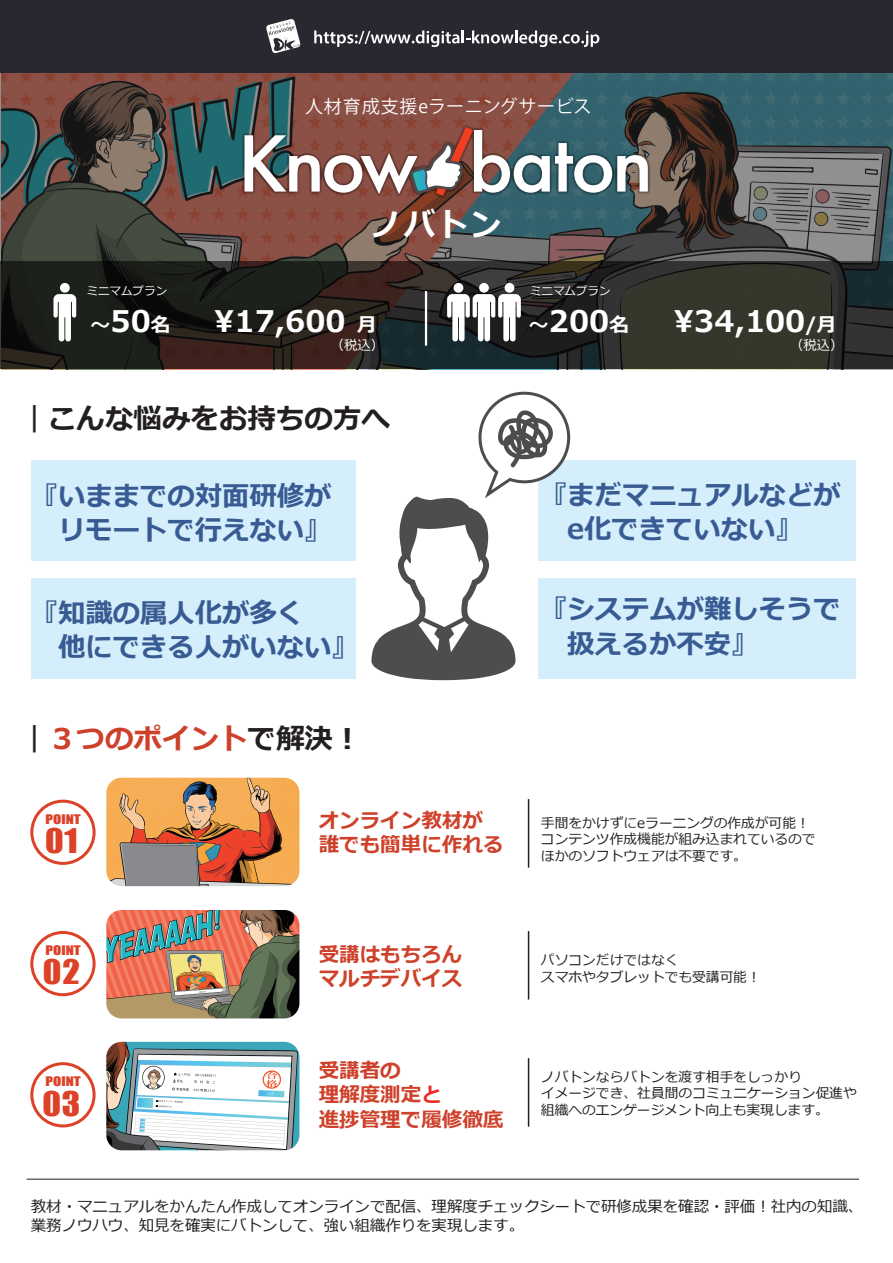
<style>
.page{position:relative;width:893px;height:1263px;background:#fff}
.page>*{position:absolute;margin:0;border:0;box-sizing:border-box;transform-origin:0 0}
.t1{font:700 31.5px "Meiryo";color:#fff}
.t2{font:31.2px "Impact";color:#dd4127;scale:1.11 1}
.t3{font:700 29.7px "Meiryo";color:#fff}
.t4{font:700 28.5px "Meiryo";color:#231f20}
.t5{font:700 28.5px "Meiryo";color:#cd412b}
.t6{font:700 27.3px/34.5px "Meiryo";color:#395b93}
.t7{font:700 20.55px/24.6px "Meiryo";color:#ce412a}
.t8{font:700 19.8px "Meiryo";color:#fff}
.t9{font:18px "Koz Go Pr 6 N";letter-spacing:.04em;color:#fff}
.t10{font:15.45px/18.5px "Meiryo";color:#231f20}
.t11{font:13.8px/16.5px "Meiryo";color:#231f20}
.t12{font:13.35px "Meiryo";color:#fff}
.t13{font:12.15px "Impact";letter-spacing:.005em;color:#dd4127;scale:1.24 1}
.t14{font:11.55px "Meiryo";color:#fff}
.s1{font-size:29.7px}
.s2{font-size:19.8px}
.s3{font-size:27.3px}
.s4{font-size:27.3px;color:#231f20}
.s5{color:#231f20}
.s6{color:#ee2928}
</style>
<div class="page">
<div style="left:31px;top:460px;width:325px;height:101px;background:#d4effb"></div>
<div style="left:31px;top:578px;width:325px;height:100px;background:#d4effb"></div>
<div style="left:538px;top:460px;width:318px;height:101px;background:#d4effb"></div>
<div style="left:538px;top:578px;width:318px;height:100px;background:#d4effb"></div>
<svg style="left:0;top:72px;width:893px;height:189px;background:#595451"></svg>
<svg style="left:0;top:261px;width:893px;height:108px;background:#272621"></svg>
<hr style="left:425px;top:291px;width:2px;height:55px;background:#fff">
<hr style="left:528px;top:1058px;width:1px;height:69px;background:#231f20">
<hr style="left:528px;top:931px;width:1px;height:68px;background:#231f20">
<hr style="left:528px;top:799px;width:1px;height:68px;background:#231f20">
<hr style="left:27px;top:1179px;width:832px;height:1px;background:#231f20">
<div style="left:0;top:0;width:893px;height:72px;background:#292830"></div>
<svg style="left:314px;top:31px;width:285px;height:16px"></svg>
<svg style="left:266px;top:19px;width:35px;height:34px"></svg>
<div style="left:60px;top:283px;width:10px;height:10px;background:#fff;border-radius:50%"></div>
<svg style="left:53px;top:294px;width:23px;height:47px"></svg>
<div style="left:454px;top:283px;width:9px;height:10px;background:#fff;border-radius:50%"></div>
<div style="left:479px;top:283px;width:10px;height:10px;background:#fff;border-radius:50%"></div>
<div style="left:505px;top:283px;width:9px;height:10px;background:#fff;border-radius:50%"></div>
<svg style="left:447px;top:294px;width:74px;height:47px"></svg>
<div style="left:30px;top:800px;width:66px;height:65px;border:3px solid #dd4127;border-radius:50%"></div>
<div style="left:30px;top:931px;width:66px;height:65px;border:3px solid #dd4127;border-radius:50%"></div>
<div style="left:30px;top:1062px;width:66px;height:65px;border:3px solid #dd4127;border-radius:50%"></div>
<img style="left:106px;top:778px;width:193px;height:108px">
<img style="left:106px;top:910px;width:193px;height:108px">
<img style="left:106px;top:1042px;width:193px;height:108px">
<svg style="left:371px;top:391px;width:206px;height:289px"></svg>
<svg style="left:242px;top:125px;width:408px;height:73px"></svg>
<h3 class="t9" style="left:305px;top:96px;width:288px">人材育成支援eラーニングサービス</h3>
<p class="t14" style="left:87px;top:283px;width:82px">ミニマムプラン</p>
<h3 class="t8" style="left:91px;top:311px;width:82px">～<span class="s1">50</span>名</h3>
<h1 class="t1" style="left:371px;top:202px;width:132px">ノバトン</h1>
<h3 class="t3" style="left:214px;top:300px;width:164px">¥17,600 <span class="s2">月</span></h3>
<p class="t12" style="left:331px;top:336px;width:55px">（税込）</p>
<h3 class="t4" style="left:21px;top:398px;width:371px"><span class="s3">｜</span>こんな悩みをお持ちの方へ</h3>
<h3 class="t6" style="left:31px;top:480px;width:302px;text-align:right">『いままでの対面研修がリモートで行えない』</h3>
<h3 class="t6" style="left:58px;top:597px;width:302px;text-indent:-27px">『知識の属人化が多く<br>他にできる人がいない』</h3>
<h3 class="t5" style="left:21px;top:718px;width:342px"><span class="s4">｜</span>３つのポイント<span class="s5">で解決︕</span></h3>
<p class="t14" style="left:530px;top:283px;width:82px">ミニマムプラン</p>
<h3 class="t3" style="left:529px;top:300px;width:102px"><span class="s2">～</span>200<span class="s2">名</span></h3>
<h3 class="t3" style="left:674px;top:300px;width:164px">¥34,100<span class="s2">/月</span></h3>
<p class="t12" style="left:790px;top:336px;width:55px">（税込）</p>
<h3 class="t6" style="left:540px;top:479px;width:302px;text-align:center">『まだマニュアルなどがe化できていない』</h3>
<h3 class="t6" style="left:567px;top:593px;width:275px;text-indent:-27px">『システムが難しそうで扱えるか不安』</h3>
<p class="t13" style="left:45px;top:810px;width:30px">POINT</p>
<h2 class="t2" style="left:45px;top:816px;width:31px">01</h2>
<p class="t13" style="left:45px;top:941px;width:30px">POINT</p>
<h2 class="t2" style="left:43px;top:948px;width:35px">02</h2>
<p class="t13" style="left:45px;top:1072px;width:30px">POINT</p>
<h2 class="t2" style="left:42px;top:1079px;width:36px">03</h2>
<h3 class="t7" style="left:319px;top:809px;width:186px">オンライン教材が誰でも簡単に作れる</h3>
<p class="t11" style="left:541px;top:815px;width:276px">手間をかけずにeラーニングの作成が可能︕コンテンツ作成機能が組み込まれているのでほかのソフトウェアは不要です。</p>
<h3 class="t7" style="left:319px;top:943px;width:145px">受講はもちろんマルチデバイス</h3>
<p class="t11" style="left:541px;top:953px;width:221px">パソコンだけではなく<br>スマホやタブレットでも受講可能︕</p>
<h3 class="t7" style="left:319px;top:1059px;width:186px">受講者の<br>理解度測定<span class="s6">と<br></span>進捗管理で履修徹底</h3>
<p class="t11" style="left:541px;top:1069px;width:317px">ノバトンならバトンを渡す相手をしっかり<br>イメージでき、社員間のコミュニケーション促進や組織へのエンゲージメント向上も実現します。</p>
<p class="t10" style="left:31px;top:1198px;width:834px">教材・マニュアルをかんたん作成してオンラインで配信、理解度チェックシートで研修成果を確認・評価︕社内の知識、業務ノウハウ、知見を確実にバトンして、強い組織作りを実現します。</p>
</div>
